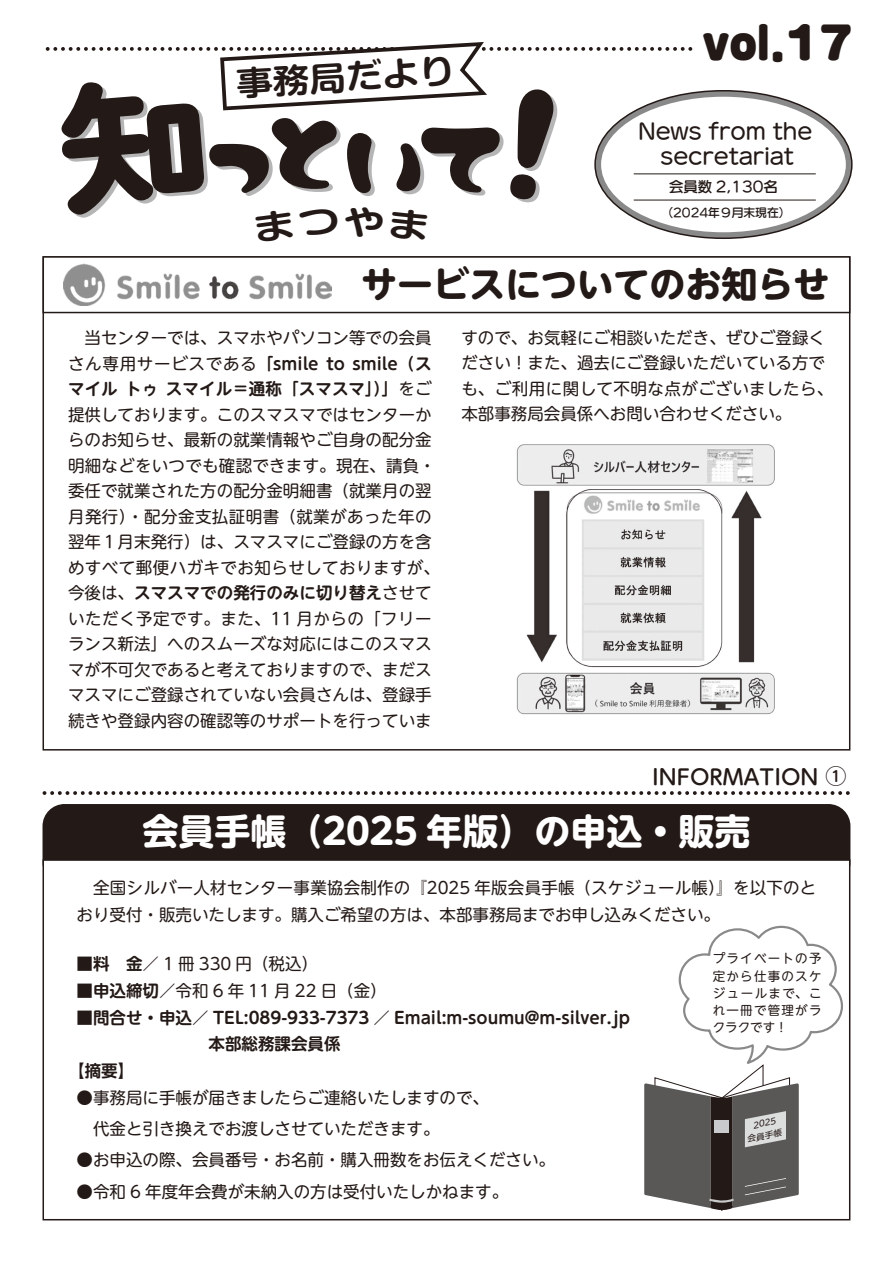
<style>
.page{position:relative;width:893px;height:1263px;background:#fff}
.page>*{position:absolute;margin:0;border:0;box-sizing:border-box;transform-origin:0 0}
.t1{font:45px "VDL V7 Maru Gothic Ultra";color:#231916}
.t2{font:700 36px "UD Shin M Go Pr 6 N";color:#fff}
.t3{font:700 36px "UD Shin M Go Pr 6 N";color:#231916}
.t4{font:700 33.3px "Shin M Go Pr 6 N De";color:#231916;scale:1.1 1}
.t5{font:500 21px "UD Shin M Go Pr 6 N";color:#231916}
.t6{font:20.85px/24.8px "UD Marugo Large Pr 6 N DB";color:#231916;text-align:center}
.t7{font:16.5px/25.5px "UD Shin M Go Pr 6 N";color:#231916}
.t8{font:700 16.5px/25.5px "UD Shin M Go Pr 6 N De";color:#231916}
.t9{font:14.4px "UD Marugo Large Pr 6 N DB";color:#231916}
.t10{font:12.45px/17.1px "UD Shin M Go Pr 6 N";letter-spacing:.1em;color:#231916;text-align:justify}
.t11{font:11.7px "UD Marugo Large Pr 6 N DB";color:#231916}
.t12{font:italic 8.25px/12.3px "UD Shin M Go Pr 6 N";color:#231916;scale:1.07 1}
.s1{font-family:"UD Shin M Go Pr 6 N";font-weight:400}
.s2{font-family:"UD Shin M Go Pr 6 N De";font-weight:700}
</style>
<div class="page">
<svg style="left:44px;top:791px;width:806px;height:4px"></svg>
<div style="left:43px;top:256px;width:807px;height:57px;border:2px solid #231916"></div>
<img style="left:516px;top:444px;width:259px;height:271px">
<img style="left:64px;top:263px;width:268px;height:43px">
<div style="left:43px;top:805px;width:807px;height:79px;background:#231916;border-radius:21px"></div>
<div style="left:43px;top:804px;width:807px;height:81px;border:2px solid #231916;border-radius:21px"></div>
<div style="left:43px;top:860px;width:807px;height:360px;background:#fff"></div>
<div style="left:43px;top:859px;width:807px;height:361px;border:2px solid #231916"></div>
<svg style="left:644px;top:925px;width:199px;height:286px"></svg>
<svg style="left:48px;top:42px;width:805px;height:197px"></svg>
<h3 class="t4" style="left:235px;top:55px;width:201px;rotate:-3deg">事務局だより</h3>
<h1 class="t1" style="left:702px;top:12px;width:152px">vol.17</h1>
<p class="t6" style="left:638px;top:119px;width:176px">News from the secretariat</p>
<p class="t9" style="left:669px;top:179px;width:110px">会員数 2,130名</p>
<p class="t11" style="left:661px;top:207px;width:131px">（2024年９月末現在）</p>
<h2 class="t3" style="left:361px;top:253px;width:469px">サービスについてのお知らせ</h2>
<p class="t7" style="left:68px;top:324px;width:365px">　当センターでは、スマホやパソコン等での会員</p>
<p class="t8" style="left:68px;top:349px;width:365px"><span class="s1">さん専用サービスである</span>「smile to smile（スマイル トゥ スマイル＝通称「スマスマ」）」<span class="s1">をご</span></p>
<p class="t7" style="left:68px;top:401px;width:373px">提供しております。このスマスマではセンターからのお知らせ、最新の就業情報やご自身の配分金明細などをいつでも確認できます。現在、請負・委任で就業された方の配分金明細書（就業月の翌月発行）・配分金支払証明書（就業があった年の翌年１月末発行）は、スマスマにご登録の方を含めすべて郵便ハガキでお知らせしておりますが、</p>
<p class="t8" style="left:68px;top:579px;width:365px"><span class="s1">今後は、</span>スマスマでの発行のみに切り替え<span class="s1">させて</span></p>
<p class="t7" style="left:68px;top:604px;width:365px;text-align:justify">いただく予定です。また、11 月からの「フリーランス新法」へのスムーズな対応にはこのスマスマが不可欠であると考えておりますので、まだスマスマにご登録されていない会員さんは、登録手続きや登録内容の確認等のサポートを行っていま</p>
<p class="t7" style="left:461px;top:324px;width:373px">すので、お気軽にご相談いただき、ぜひご登録ください！また、過去にご登録いただいている方でも、ご利用に関して不明な点がございましたら、本部事務局会員係へお問い合わせください。</p>
<p class="t5" style="left:825px;top:759px;width:22px">①</p>
<p class="t5" style="left:652px;top:759px;width:196px">INFORMATION 　</p>
<h2 class="t2" style="left:142px;top:800px;width:610px">会員手帳（2025 年版）の申込・販売</h2>
<p class="t7" style="left:77px;top:873px;width:741px;line-height:27px">　全国シルバー人材センター事業協会制作の『2025 年版会員手帳（スケジュール帳）』を以下のとおり受付・販売いたします。購入ご希望の方は、本部事務局までお申し込みください。</p>
<p class="t7" style="left:77px;top:950px;width:243px"><span class="s2">■料　金</span>／ 1 冊 330 円（税込）</p>
<p class="t7" style="left:77px;top:977px;width:312px"><span class="s2">■申込締切／</span>令和 6 年 11 月 22 日（金）</p>
<p class="t8" style="left:77px;top:1003px;width:555px">■問合せ・申込／ TEL:089-933-7373 ／ Email:m-soumu@m-silver.jp</p>
<p class="t8" style="left:77px;top:1030px;width:266px">　　　　　　　　本部総務課会員係</p>
<p class="t8" style="left:68px;top:1057px;width:68px">【摘要】</p>
<p class="t7" style="left:77px;top:1081px;width:414px;line-height:31.2px">●事務局に手帳が届きましたらご連絡いたしますので、　代金と引き換えでお渡しさせていただきます。</p>
<p class="t7" style="left:77px;top:1146px;width:480px">●お申込の際、会員番号・お名前・購入冊数をお伝えください。</p>
<p class="t7" style="left:77px;top:1177px;width:433px">●令和 6 年度年会費が未納入の方は受付いたしかねます。</p>
<p class="t10" style="left:713px;top:949px;width:110px">プライベートの予定から仕事のスケジュールまで、これ一冊で管理がラクラクです！</p>
<p class="t12" style="left:743px;top:1121px;width:35px;text-indent:9px;rotate:-12deg">2025会員手帳</p>
</div>
